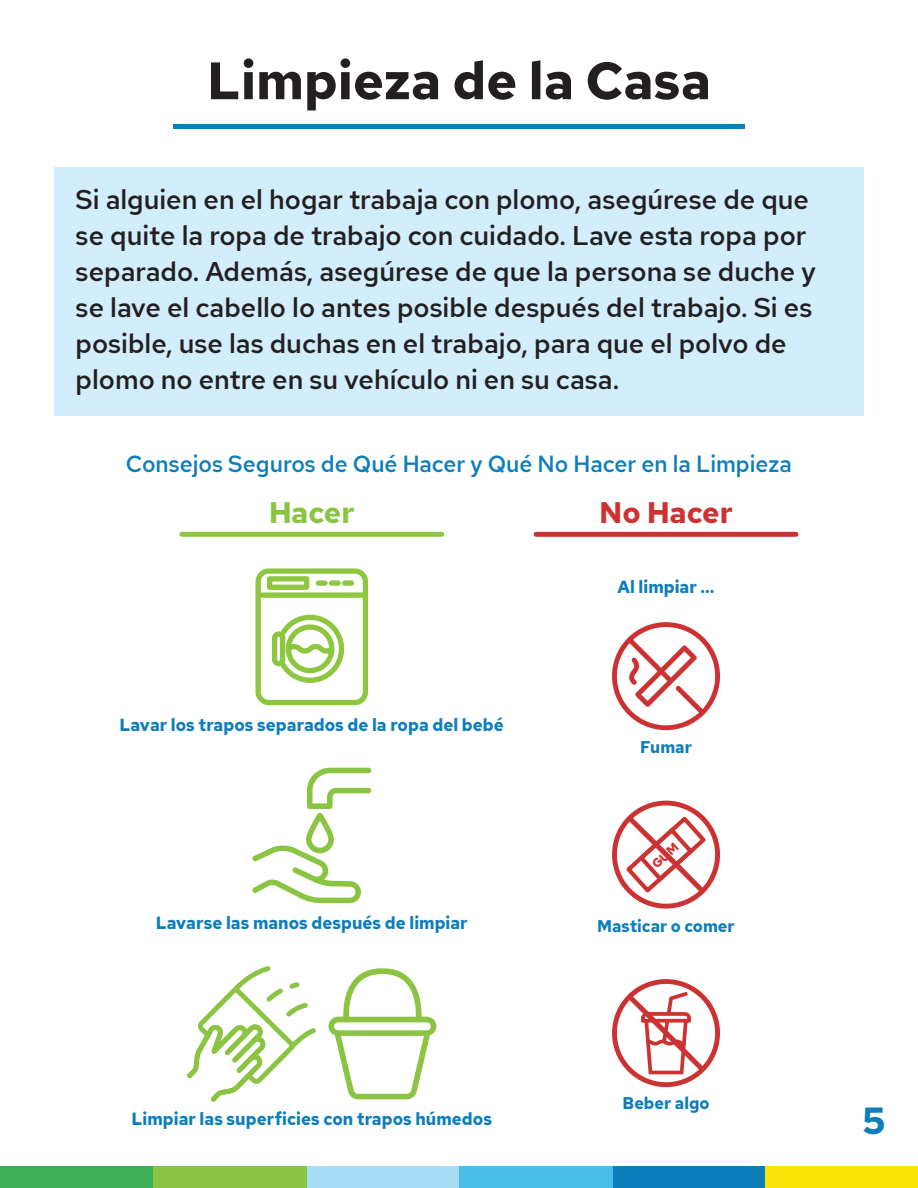
<style>
.page{position:relative;width:918px;height:1188px;background:#fff}
.page>*{position:absolute;margin:0;border:0;box-sizing:border-box;transform-origin:0 0}
.t1{font:700 52.5px "Red Hat Text";color:#231f20}
.t2{font:700 37.65px "Red Hat Text";color:#0d7dbb}
.t3{font:700 29.7px "Red Hat Text";color:#cd3232}
.t4{font:700 29.7px "Red Hat Text";letter-spacing:-.005em;color:#8bc442}
.t5{font:500 27px/36px "Red Hat Text";color:#231f20}
.t6{font:500 23.25px "Red Hat Text";color:#0d7dbb}
.t7{font:700 17.55px "Red Hat Text";color:#0d7dbb;scale:.96 1}
.t8{font:700 16.95px "Red Hat Text";color:#0d7dbb;scale:.96 1}
</style>
<div class="page">
<div style="left:612px;top:1166px;width:153px;height:22px;background:#0d7dbb"></div>
<div style="left:765px;top:1166px;width:153px;height:22px;background:#fae106"></div>
<div style="left:459px;top:1166px;width:153px;height:22px;background:#49bde9"></div>
<div style="left:306px;top:1166px;width:153px;height:22px;background:#a5dcf7"></div>
<div style="left:153px;top:1166px;width:153px;height:22px;background:#8bc442"></div>
<div style="left:0;top:1166px;width:153px;height:22px;background:#3fb057"></div>
<div style="left:54px;top:167px;width:810px;height:249px;background:#d2edfb"></div>
<svg style="left:255px;top:568px;width:114px;height:138px"></svg>
<hr style="left:316px;top:581px;width:11px;height:4px;background:#8dc63f;border-radius:2px">
<div style="left:316px;top:580px;width:12px;height:6px;border:1px solid #8dc63f;border-radius:2px"></div>
<hr style="left:330px;top:581px;width:10px;height:4px;background:#8dc63f;border-radius:2px">
<div style="left:329px;top:580px;width:12px;height:6px;border:1px solid #8dc63f;border-radius:2px"></div>
<hr style="left:343px;top:581px;width:10px;height:4px;background:#8dc63f;border-radius:2px">
<div style="left:342px;top:580px;width:12px;height:6px;border:1px solid #8dc63f;border-radius:2px"></div>
<svg style="left:252px;top:768px;width:119px;height:135px"></svg>
<div style="left:179px;top:532px;width:265px;height:5px;background:#8dc63f;border-radius:2px"></div>
<svg style="left:328px;top:968px;width:108px;height:131px"></svg>
<svg style="left:187px;top:966px;width:129px;height:136px"></svg>
<svg style="left:612px;top:622px;width:108px;height:109px"></svg>
<svg style="left:612px;top:979px;width:108px;height:109px"></svg>
<div style="left:534px;top:532px;width:264px;height:5px;background:#cd3232;border-radius:2px"></div>
<div style="left:173px;top:124px;width:572px;height:5px;background:#0d7dbb"></div>
<svg style="left:612px;top:801px;width:108px;height:108px"></svg>
<h1 class="t1" style="left:207px;top:46px;width:506px">Limpieza de la Casa</h1>
<p class="t5" style="left:76px;top:181px;width:742px">Si alguien en el hogar trabaja con plomo, asegúrese de que se quite la ropa de trabajo con cuidado. Lave esta ropa por separado. Además, asegúrese de que la persona se duche y se lave el cabello lo antes posible después del trabajo. Si es posible, use las duchas en el trabajo, para que el polvo de plomo no entre en su vehículo ni en su casa.</p>
<p class="t6" style="left:126px;top:448px;width:668px">Consejos Seguros de Qué Hacer y Qué No Hacer en la Limpieza</p>
<p class="t4" style="left:269px;top:493px;width:87px">Hacer</p>
<p class="t7" style="left:120px;top:713px;width:402px">Lavar los trapos separados de la ropa del bebé</p>
<p class="t7" style="left:156px;top:912px;width:326px">Lavarse las manos después de limpiar</p>
<p class="t3" style="left:599px;top:493px;width:135px">No Hacer</p>
<p class="t7" style="left:618px;top:575px;width:103px">Al limpiar ...</p>
<p class="t8" style="left:640px;top:736px;width:55px">Fumar</p>
<p class="t8" style="left:597px;top:915px;width:145px">Masticar o comer</p>
<p class="t7" style="left:132px;top:1107px;width:377px">Limpiar las superficies con trapos húmedos</p>
<p class="t8" style="left:622px;top:1092px;width:92px">Beber algo</p>
<h2 class="t2" style="left:863px;top:1096px;width:25px">5</h2>
</div>
